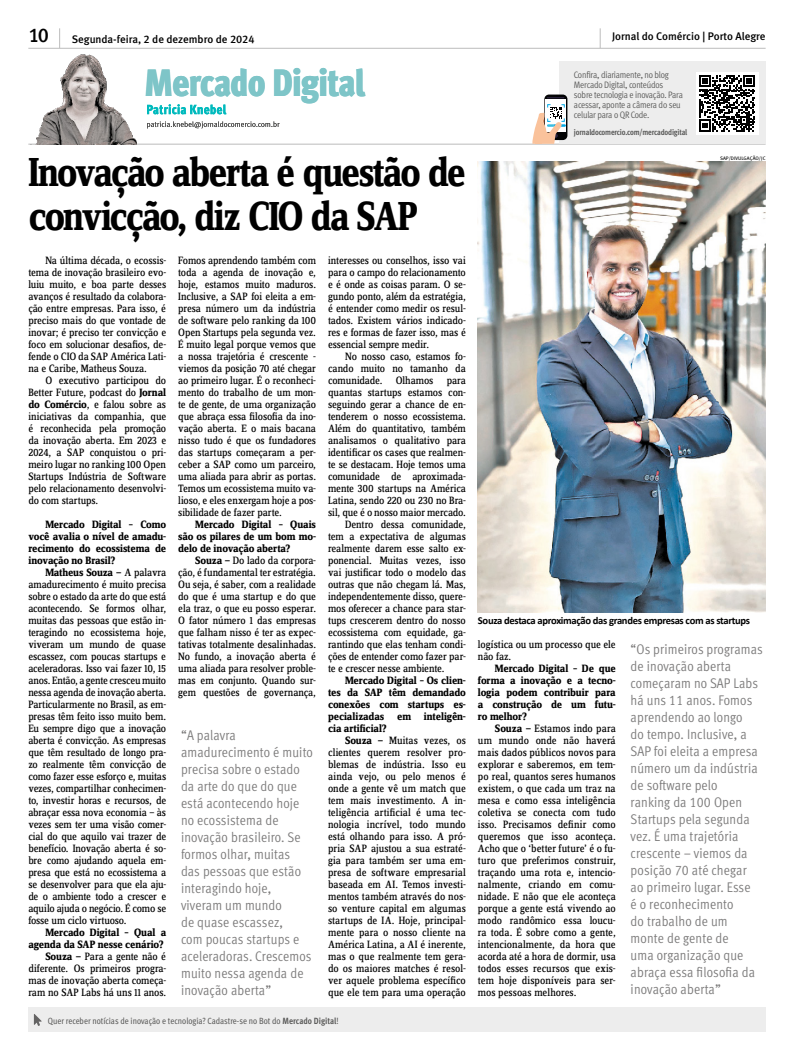
<style>
.page{position:relative;width:794px;height:1063px;background:#fff}
.page>*{position:absolute;margin:0;border:0;box-sizing:border-box;transform-origin:0 0}
.Abre{font:700 42px/44px "Zine Serif Dis";letter-spacing:-.05em;color:#000;scale:.93 1}
.TEXTO{font:38px "Meta Cond Black LF";letter-spacing:-.03em;color:#7ec5c8}
.t1{font:19.9px "Meta Medium LF";color:#000}
.entrevista__olho{font:14px/17px "Meta Cond Normal LF";letter-spacing:.01em;color:#7c7b7b}
.TEXTO-2{font:11px/12px "Zine Serif Dis";letter-spacing:-.015em;color:#000;text-align:justify}
.TEXTO-3{font:700 11px/12px "Zine Serif Dis";letter-spacing:-.01em;color:#000;text-align:justify}
.Cabeçalho{font:11px "Meta Medium LF";color:#000}
.Legenda{font:700 10.6px "Calibri";letter-spacing:-.03em;color:#000}
.Nome_editor_cabeçalh{font:9.4px/9.9px "Meta Cond Normal LF";letter-spacing:-.02em;color:#575756}
.t2{font:9px "Meta Cond Book LF";color:#575756}
.Nome_editor_cabeçalh-2{font:8.2px "Meta Cond Bold LF";letter-spacing:-.02em;color:#575756}
.Crédito{font:5px "Meta Book Caps";color:#000}
.s1{font-weight:700}
.s2{font-family:"Meta Cond Bold LF"}
</style>
<div class="page">
<hr style="left:28px;top:48px;width:737px;height:1px;background:#bcbcbc">
<hr style="left:28px;top:144px;width:737px;height:1px;background:#bcbcbc">
<svg style="left:59px;top:28px;width:1px;height:20px"></svg>
<svg style="left:600px;top:28px;width:1px;height:20px"></svg>
<img style="left:28px;top:54px;width:108px;height:90px">
<div style="left:28px;top:1008px;width:737px;height:24px;background:#ededed"></div>
<svg style="left:34px;top:1014px;width:8px;height:12px"></svg>
<svg style="left:147px;top:121px;width:133px;height:8px"></svg>
<svg style="left:147px;top:104px;width:79px;height:10px"></svg>
<div style="left:559px;top:61px;width:206px;height:83px;background:#ededed"></div>
<div style="left:696px;top:72px;width:62px;height:63px;background:#fff"></div>
<svg style="left:699px;top:75px;width:56px;height:56px"></svg>
<svg style="left:532px;top:95px;width:35px;height:49px"></svg>
<img style="left:478px;top:161px;width:287px;height:451px">
<p class="t1" style="left:28px;top:24px;width:22px">10</p>
<p class="Cabeçalho" style="left:72px;top:32px;width:184px">Segunda-feira, 2 de dezembro de 2024</p>
<p class="Cabeçalho" style="left:612px;top:30px;width:155px">Jornal do Comércio | Porto Alegre</p>
<p class="TEXTO" style="left:145px;top:60px;width:221px">Mercado Digital</p>
<p class="Nome_editor_cabeçalh" style="left:574px;top:70px;width:110px">Confira, diariamente, no blog<br>Mercado Digital, conteúdos sobre tecnologia e inovação. Para acessar, aponte a câmera do seu celular para o QR Code.</p>
<p class="Nome_editor_cabeçalh-2" style="left:574px;top:127px;width:115px">jornaldocomercio.com/mercadodigital</p>
<p class="Abre" style="left:28px;top:152px;width:472px">Inovação aberta é questão de convicção, diz CIO da SAP</p>
<p class="TEXTO-2" style="left:28px;top:255px;width:139px;text-indent:17px">Na última década, o ecossis&shy;tema de inovação brasileiro evo&shy;luiu muito, e boa parte desses avanços é resultado da colabora&shy;ção entre empresas. Para isso, é preciso mais do que vontade de inovar; é preciso ter convicção e foco em solucionar desafios, de&shy;fende o CIO da SAP América Lati&shy;na e Caribe, Matheus Souza.</p>
<p class="TEXTO-2" style="left:28px;top:375px;width:139px;text-indent:17px">O executivo participou do Better Future, podcast do <span class="s1">Jornal do Comércio</span>, e falou sobre as iniciativas da companhia, que é reconhecida pela promoção da inovação aberta. Em 2023 e 2024, a SAP conquistou o pri&shy;meiro lugar no ranking 100 Open Startups Indústria de Software pelo relacionamento desenvolvi&shy;do com startups.</p>
<p class="TEXTO-3" style="left:28px;top:519px;width:139px;text-indent:17px">Mercado Digital – Como você avalia o nível de amadu&shy;recimento do ecossistema de inovação no Brasil?</p>
<p class="TEXTO-2" style="left:28px;top:567px;width:139px;text-indent:17px"><span class="s1">Matheus Souza —</span> A palavra amadurecimento é muito precisa sobre o estado da arte do que está acontecendo. Se formos olhar, muitas das pessoas que estão in&shy;teragindo no ecossistema hoje, viveram um mundo de quase escassez, com poucas startups e aceleradoras. Isso vai fazer 10, 15 anos. Então, a gente cresceu muito nessa agenda de inovação aberta.<br>Particularmente no Brasil, as em&shy;presas têm feito isso muito bem.<br>Eu sempre digo que a inovação aberta é convicção. As empresas que têm resultado de longo pra&shy;zo realmente têm convicção de como fazer esse esforço e, muitas vezes, compartilhar conhecimen&shy;to, investir horas e recursos, de abraçar essa nova economia — às vezes sem ter uma visão comer&shy;cial do que aquilo vai trazer de benefício. Inovação aberta é so&shy;bre como ajudando aquela em&shy;presa que está no ecossistema a se desenvolver para que ela aju&shy;de o ambiente todo a crescer e aquilo ajuda o negócio. É como se fosse um ciclo virtuoso.</p>
<p class="TEXTO-3" style="left:28px;top:927px;width:139px;text-align:right">Mercado Digital – Qual a agenda da SAP nesse cenário?</p>
<p class="TEXTO-2" style="left:28px;top:951px;width:139px;text-indent:17px"><span class="s1">Souza —</span> Para a gente não é diferente. Os primeiros progra&shy;mas de inovação aberta começa&shy;ram no SAP Labs há uns 11 anos.</p>
<p class="Crédito" style="left:720px;top:156px;width:47px">SAP/DIVULGAÇÃO/JC</p>
<p class="TEXTO-2" style="left:178px;top:255px;width:139px">Fomos aprendendo também com toda a agenda de inovação e, hoje, estamos muito maduros.<br>Inclusive, a SAP foi eleita a em&shy;presa número um da indústria de software pelo ranking da 100<br>Open Startups pela segunda vez.<br>É muito legal porque vemos que a nossa trajetória é crescente - viemos da posição 70 até chegar ao primeiro lugar. É o reconheci&shy;mento do trabalho de um mon&shy;te de gente, de uma organização que abraça essa filosofia da ino&shy;vação aberta. E o mais bacana nisso tudo é que os fundadores das startups começaram a per&shy;ceber a SAP como um parceiro, uma aliada para abrir as portas.<br>Temos um ecossistema muito va&shy;lioso, e eles enxergam hoje a pos&shy;sibilidade de fazer parte.</p>
<p class="TEXTO-3" style="left:178px;top:519px;width:139px;text-indent:17px">Mercado Digital – Quais são os pilares de um bom mo&shy;delo de inovação aberta?</p>
<p class="TEXTO-2" style="left:178px;top:555px;width:139px;text-indent:17px"><span class="s1">Souza —</span> Do lado da corpora&shy;ção, é fundamental ter estratégia.<br>Ou seja, é saber, com a realidade do que é uma startup e do que ela traz, o que eu posso esperar.<br>O fator número 1 das empresas que falham nisso é ter as expec&shy;tativas totalmente desalinhadas.<br>No fundo, a inovação aberta é uma aliada para resolver proble&shy;mas em conjunto. Quando sur&shy;gem questões de governança,</p>
<p class="TEXTO-2" style="left:328px;top:255px;width:139px">interesses ou conselhos, isso vai para o campo do relacionamento e é onde as coisas param. O se&shy;gundo ponto, além da estratégia, é entender como medir os resul&shy;tados. Existem vários indicado&shy;res e formas de fazer isso, mas é essencial sempre medir.</p>
<p class="TEXTO-2" style="left:328px;top:351px;width:139px;text-indent:17px">No nosso caso, estamos fo&shy;cando muito no tamanho da comunidade. Olhamos para quantas startups estamos con&shy;seguindo gerar a chance de en&shy;tenderem o nosso ecossistema.<br>Além do quantitativo, também analisamos o qualitativo para identificar os cases que realmen&shy;te se destacam. Hoje temos uma comunidade de aproximada&shy;mente 300 startups na América Latina, sendo 220 ou 230 no Bra&shy;sil, que é o nosso maior mercado.</p>
<p class="TEXTO-2" style="left:328px;top:519px;width:139px;text-indent:17px">Dentro dessa comunidade, tem a expectativa de algumas realmente darem esse salto ex&shy;ponencial. Muitas vezes, isso vai justificar todo o modelo das outras que não chegam lá. Mas, independentemente disso, quere&shy;mos oferecer a chance para star&shy;tups crescerem dentro do nosso ecossistema com equidade, ga&shy;rantindo que elas tenham condi&shy;ções de entender como fazer par&shy;te e crescer nesse ambiente.</p>
<p class="TEXTO-3" style="left:328px;top:675px;width:139px;text-indent:17px">Mercado Digital – Os clien&shy;tes da SAP têm demandado conexões com startups es&shy;pecializadas em inteligên&shy;cia artificial?</p>
<p class="TEXTO-2" style="left:328px;top:735px;width:139px;text-indent:17px"><span class="s1">Souza —</span> Muitas vezes, os clientes querem resolver pro&shy;blemas de indústria. Isso eu ainda vejo, ou pelo menos é onde a gente vê um match que tem mais investimento. A in&shy;teligência artificial é uma tec&shy;nologia incrível, todo mundo está olhando para isso. A pró&shy;pria SAP ajustou a sua estraté&shy;gia para também ser uma em&shy;presa de software empresarial baseada em AI. Temos investi&shy;mentos também através do nos&shy;so venture capital em algumas startups de IA. Hoje, principal&shy;mente para o nosso cliente na América Latina, a AI é inerente, mas o que realmente tem gera&shy;do os maiores matches é resol&shy;ver aquele problema específico que ele tem para uma operação</p>
<p class="Legenda" style="left:478px;top:613px;width:274px">Souza destaca aproximação das grandes empresas com as startups</p>
<p class="TEXTO-2" style="left:478px;top:639px;width:139px">logística ou um processo que ele não faz.</p>
<p class="TEXTO-3" style="left:478px;top:663px;width:139px;text-indent:17px">Mercado Digital – De que forma a inovação e a tecno&shy;logia podem contribuir para a construção de um futu&shy;ro melhor?</p>
<p class="TEXTO-2" style="left:478px;top:723px;width:139px;text-indent:17px"><span class="s1">Souza —</span> Estamos indo para um mundo onde não haverá mais dados públicos novos para explorar e saberemos, em tem&shy;po real, quantos seres humanos existem, o que cada um traz na mesa e como essa inteligência coletiva se conecta com tudo isso. Precisamos definir como queremos que isso aconteça.<br>Acho que o ‘better future’ é o fu&shy;turo que preferimos construir, traçando uma rota e, intencio&shy;nalmente, criando em comu&shy;nidade. E não que ele aconteça porque a gente está vivendo ao modo randômico essa loucu&shy;ra toda. É sobre como a gente, intencionalmente, da hora que acorda até a hora de dormir, usa todos esses recursos que exis&shy;tem hoje disponíveis para ser&shy;mos pessoas melhores.</p>
<p class="entrevista__olho" style="left:630px;top:641px;width:134px">“Os primeiros programas de inovação aberta começaram no SAP Labs há uns 11 anos. Fomos aprendendo ao longo<br>do tempo. Inclusive, a<br>SAP foi eleita a empresa número um da indústria de software pelo<br>ranking da 100 Open<br>Startups pela segunda vez. É uma trajetória crescente – viemos da posição 70 até chegar ao primeiro lugar. Esse<br>é o reconhecimento<br>do trabalho de um monte de gente de<br>uma organização que abraça essa filosofia da inovação aberta”</p>
<p class="entrevista__olho" style="left:181px;top:727px;width:133px">“A palavra amadurecimento é muito precisa sobre o estado da arte do que do que está acontecendo hoje no ecossistema de inovação brasileiro. Se formos olhar, muitas<br>das pessoas que estão interagindo hoje, viveram um mundo<br>de quase escassez,<br>com poucas startups e aceleradoras. Crescemos muito nessa agenda de inovação aberta”</p>
<p class="t2" style="left:48px;top:1016px;width:292px">Quer receber notícias de inovação e tecnologia? Cadastre-se no Bot do <span class="s2">Mercado Digital</span>!</p>
</div>
